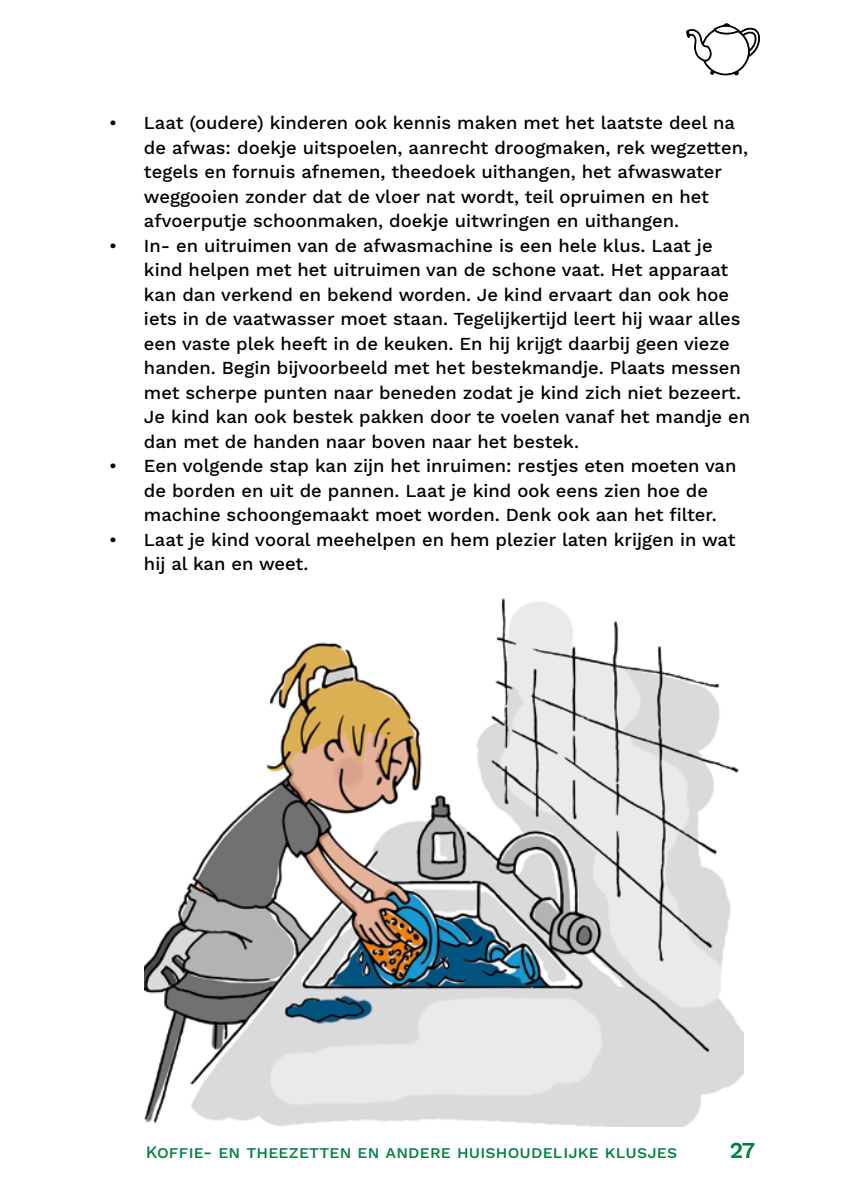
<style>
.page{position:relative;width:844px;height:1191px;background:#fff}
.page>*{position:absolute;margin:0;border:0;box-sizing:border-box;transform-origin:0 0}
.t1{font:600 22.75px "Work Sans";color:#008041}
.Opsomming_bullit{font:500 18.38px/24.5px "Work Sans";color:#000}
.t2{font:500 17.5px "Work Sans";letter-spacing:.01em;color:#008041}
</style>
<div class="page">
<svg style="left:686px;top:23px;width:73px;height:53px"></svg>
<img style="left:144px;top:598px;width:599px;height:528px">
<p class="Opsomming_bullit" style="left:144px;top:110px;width:605px;text-indent:-35px">• Laat (oudere) kinderen ook kennis maken met het laatste deel na de afwas: doekje uitspoelen, aanrecht droogmaken, rek wegzetten, tegels en fornuis afnemen, theedoek uithangen, het afwaswater weggooien zonder dat de vloer nat wordt, teil opruimen en het afvoerputje schoonmaken, doekje uitwringen en uithangen.</p>
<p class="Opsomming_bullit" style="left:144px;top:232px;width:607px;text-indent:-35px">• In- en uitruimen van de afwasmachine is een hele klus. Laat je kind helpen met het uitruimen van de schone vaat. Het apparaat kan dan verkend en bekend worden. Je kind ervaart dan ook hoe iets in de vaatwasser moet staan. Tegelijkertijd leert hij waar alles een vaste plek heeft in de keuken. En hij krijgt daarbij geen vieze handen. Begin bijvoorbeeld met het bestekmandje. Plaats messen met scherpe punten naar beneden zodat je kind zich niet bezeert.<br>Je kind kan ook bestek pakken door te voelen vanaf het mandje en dan met de handen naar boven naar het bestek.</p>
<p class="Opsomming_bullit" style="left:144px;top:453px;width:593px;text-indent:-35px">• Een volgende stap kan zijn het inruimen: restjes eten moeten van de borden en uit de pannen. Laat je kind ook eens zien hoe de machine schoongemaakt moet worden. Denk ook aan het filter.</p>
<p class="Opsomming_bullit" style="left:144px;top:526px;width:593px;text-indent:-35px">• Laat je kind vooral meehelpen en hem plezier laten krijgen in wat hij al kan en weet.</p>
<p class="t2" style="left:146px;top:1139px;width:532px">Koffie- en theezetten en andere huishoudelijke klusjes</p>
<p class="t1" style="left:729px;top:1133px;width:27px">27</p>
</div>
